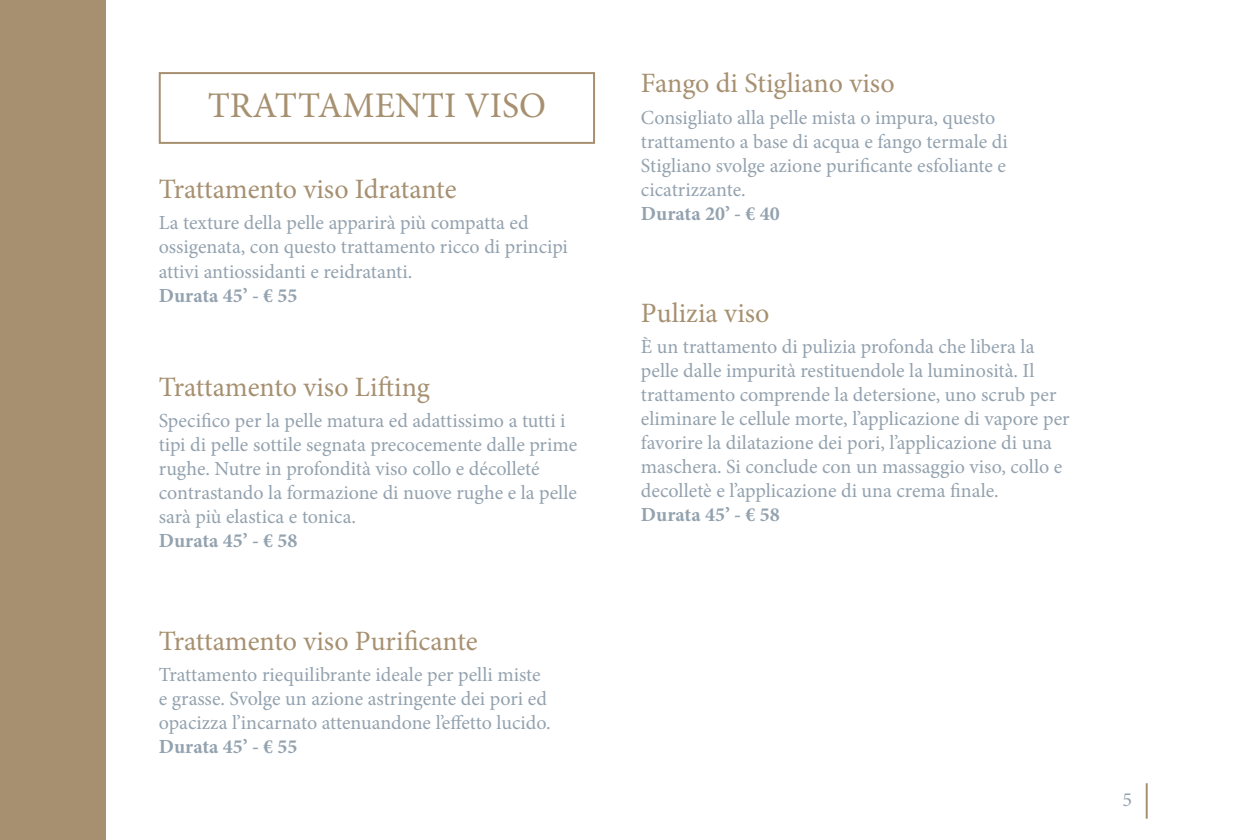
<style>
.page{position:relative;width:1236px;height:840px;background:#fff}
.page>*{position:absolute;margin:0;border:0;box-sizing:border-box;transform-origin:0 0}
.t1{font:36px "Minion Pro";color:#a69070}
.t2{font:28px "Minion Pro";color:#a69070}
.t3{font:20px/24px "Minion Pro";color:#93a2af}
.t4{font:700 20px "Minion Pro";color:#93a2af}
</style>
<div class="page">
<div style="left:0;top:0;width:105px;height:839px;background:#a69070"></div>
<hr style="left:1146px;top:782px;width:2px;height:36px;background:#a69070">
<div style="left:159px;top:72px;width:436px;height:72px;border:2px solid #a69070"></div>
<h1 class="t1" style="left:208px;top:81px;width:340px">TRATTAMENTI VISO</h1>
<h2 class="t2" style="left:159px;top:170px;width:299px">Trattamento viso Idratante</h2>
<p class="t3" style="left:159px;top:211px;width:411px">La texture della pelle apparirà più compatta ed ossigenata, con questo trattamento ricco di principi attivi antiossidanti e reidratanti.</p>
<p class="t4" style="left:159px;top:281px;width:140px">Durata 45’ - € 55</p>
<h2 class="t2" style="left:159px;top:368px;width:273px">Trattamento viso Lifting</h2>
<p class="t3" style="left:159px;top:408px;width:420px">Specifico per la pelle matura ed adattissimo a tutti i tipi di pelle sottile segnata precocemente dalle prime rughe. Nutre in profondità viso collo e décolleté contrastando la formazione di nuove rughe e la pelle sarà più elastica e tonica.</p>
<p class="t4" style="left:159px;top:526px;width:140px">Durata 45’ - € 58</p>
<h2 class="t2" style="left:159px;top:622px;width:320px">Trattamento viso Purificante</h2>
<p class="t3" style="left:159px;top:662px;width:393px">Trattamento riequilibrante ideale per pelli miste e grasse. Svolge un azione astringente dei pori ed opacizza l’incarnato attenuandone l’effetto lucido.</p>
<p class="t4" style="left:159px;top:732px;width:140px">Durata 45’ - € 55</p>
<h2 class="t2" style="left:641px;top:65px;width:255px">Fango di Stigliano viso</h2>
<p class="t3" style="left:641px;top:105px;width:368px">Consigliato alla pelle mista o impura, questo trattamento a base di acqua e fango termale di Stigliano svolge azione purificante esfoliante e cicatrizzante.</p>
<p class="t4" style="left:641px;top:199px;width:140px">Durata 20’ - € 40</p>
<h2 class="t2" style="left:641px;top:294px;width:130px">Pulizia viso</h2>
<p class="t3" style="left:641px;top:335px;width:430px">È un trattamento di pulizia profonda che libera la pelle dalle impurità restituendole la luminosità. Il trattamento comprende la detersione, uno scrub per eliminare le cellule morte, l’applicazione di vapore per favorire la dilatazione dei pori, l’applicazione di una maschera. Si conclude con un massaggio viso, collo e decolletè e l’applicazione di una crema finale.</p>
<p class="t4" style="left:641px;top:500px;width:140px">Durata 45’ - € 58</p>
<p class="t3" style="left:1123px;top:787px;width:11px">5</p>
</div>
